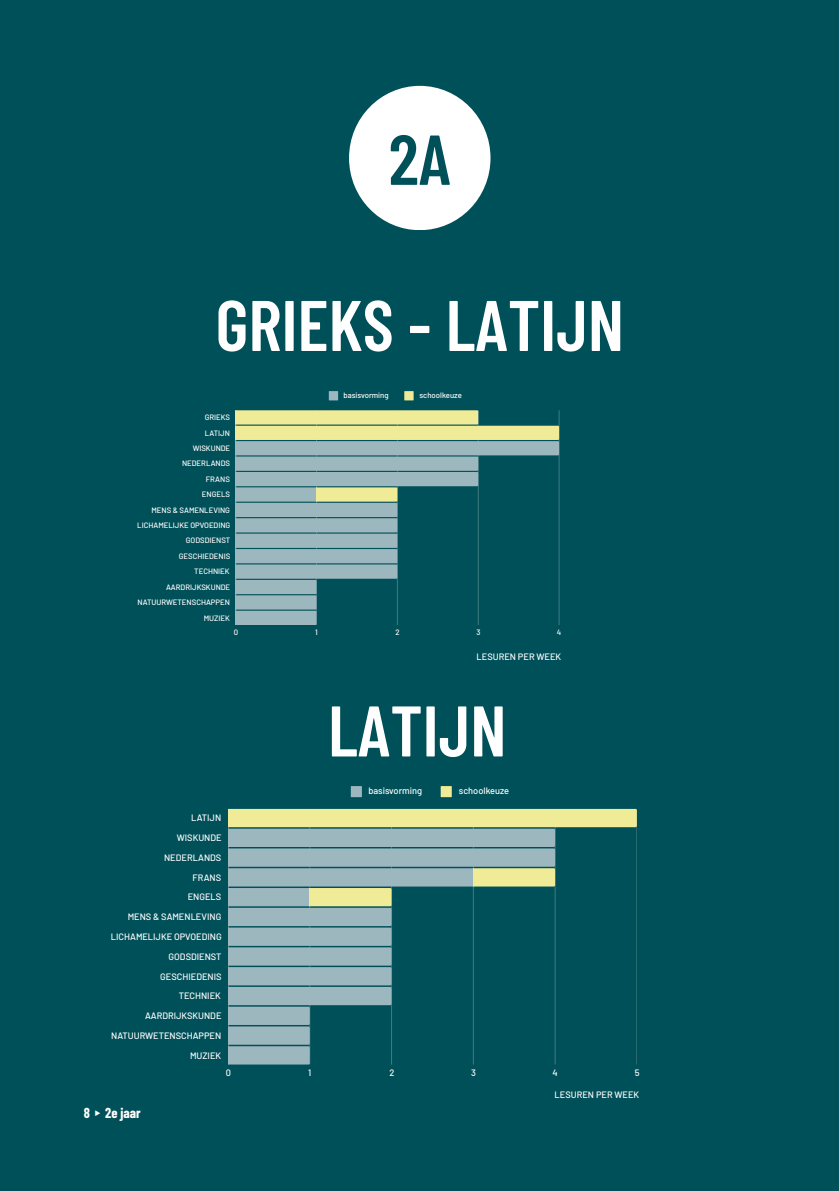
<style>
.page{position:relative;width:839px;height:1191px;background:#fff}
.page>*{position:absolute;margin:0;border:0;box-sizing:border-box;transform-origin:0 0}
.t1{font:600 71.4px "Barlow Condensed";color:#fff}
.t2{font:600 70.4px "Barlow Condensed";color:#005059}
.t3{font:700 14px "Barlow Condensed";color:#fff}
.t4{font:500 9.2px/19.8px "Barlow";color:#fff;text-align:right}
.t5{font:500 7.8px/15.4px "Barlow";color:#fff;text-align:right}
.s1{font-family:"Free Sans";font-weight:400}
</style>
<div class="page">
<div style="left:0;top:0;width:838px;height:1191px;background:#005059"></div>
<div style="left:349px;top:86px;width:141px;height:144px;background:#fff;border-radius:50%"></div>
<div style="left:329px;top:391px;width:9px;height:9px;background:#9db7be"></div>
<div style="left:404px;top:391px;width:9px;height:9px;background:#f0eb96"></div>
<svg style="left:236px;top:410px;width:323px;height:215px"></svg>
<svg style="left:351px;top:786px;width:11px;height:11px"></svg>
<svg style="left:440px;top:786px;width:12px;height:11px"></svg>
<svg style="left:228px;top:809px;width:409px;height:256px"></svg>
<h1 class="t2" style="left:388px;top:114px;width:64px">2A</h1>
<h1 class="t1" style="left:215px;top:280px;width:410px">GRIEKS - LATIJN</h1>
<p class="t5" style="left:137px;top:409px;width:95px">GRIEKS<br>LATIJ N<br>WISKUNDE<br>NEDERLANDS<br>FRANS<br>ENGELS<br>MENS &amp; SAMENLEVING<br>LICHAMELIJKE OPVOEDING<br>GODSDIENST<br>GESCHIEDENIS<br>TECHNIEK<br>AARDRIJ KSKUNDE<br>NATUURWETENSCHAPPEN<br>MUZIEK</p>
<p class="t5" style="left:343px;top:387px;width:47px">basisvorming</p>
<p class="t5" style="left:419px;top:387px;width:44px">schoolkeuze</p>
<p class="t5" style="left:234px;top:624px;width:6px">0</p>
<p class="t5" style="left:315px;top:624px;width:4px">1</p>
<p class="t5" style="left:395px;top:624px;width:6px">2</p>
<p class="t5" style="left:476px;top:624px;width:6px">3</p>
<p class="t5" style="left:556px;top:624px;width:6px">4</p>
<p class="t4" style="left:476px;top:647px;width:86px">LESUREN PER WEEK</p>
<p class="t1" style="left:328px;top:685px;width:180px">LATIJN</p>
<p class="t4" style="left:111px;top:808px;width:112px">LATIJ N<br>WISKUNDE<br>NEDERLANDS<br>FRANS<br>ENGELS<br>MENS &amp; SAMENLEVING<br>LICHAMELIJKE OPVOEDING<br>GODSDIENST<br>GESCHIEDENIS<br>TECHNIEK<br>AARDRIJ KSKUNDE<br>NATUURWETENSCHAPPEN<br>MUZIEK</p>
<p class="t4" style="left:368px;top:780px;width:55px">basisvorming</p>
<p class="t4" style="left:459px;top:780px;width:52px">schoolkeuze</p>
<p class="t4" style="left:226px;top:1063px;width:7px">0</p>
<p class="t4" style="left:308px;top:1063px;width:5px">1</p>
<p class="t4" style="left:389px;top:1063px;width:7px">2</p>
<p class="t4" style="left:471px;top:1063px;width:6px">3</p>
<p class="t4" style="left:552px;top:1063px;width:7px">4</p>
<p class="t4" style="left:634px;top:1063px;width:6px">5</p>
<p class="t3" style="left:84px;top:1104px;width:58px">8 <span class="s1">▸</span> 2e jaar</p>
<h1 class="t4" style="left:554px;top:1084px;width:86px">LESUREN PER WEEK</h1>
</div>
